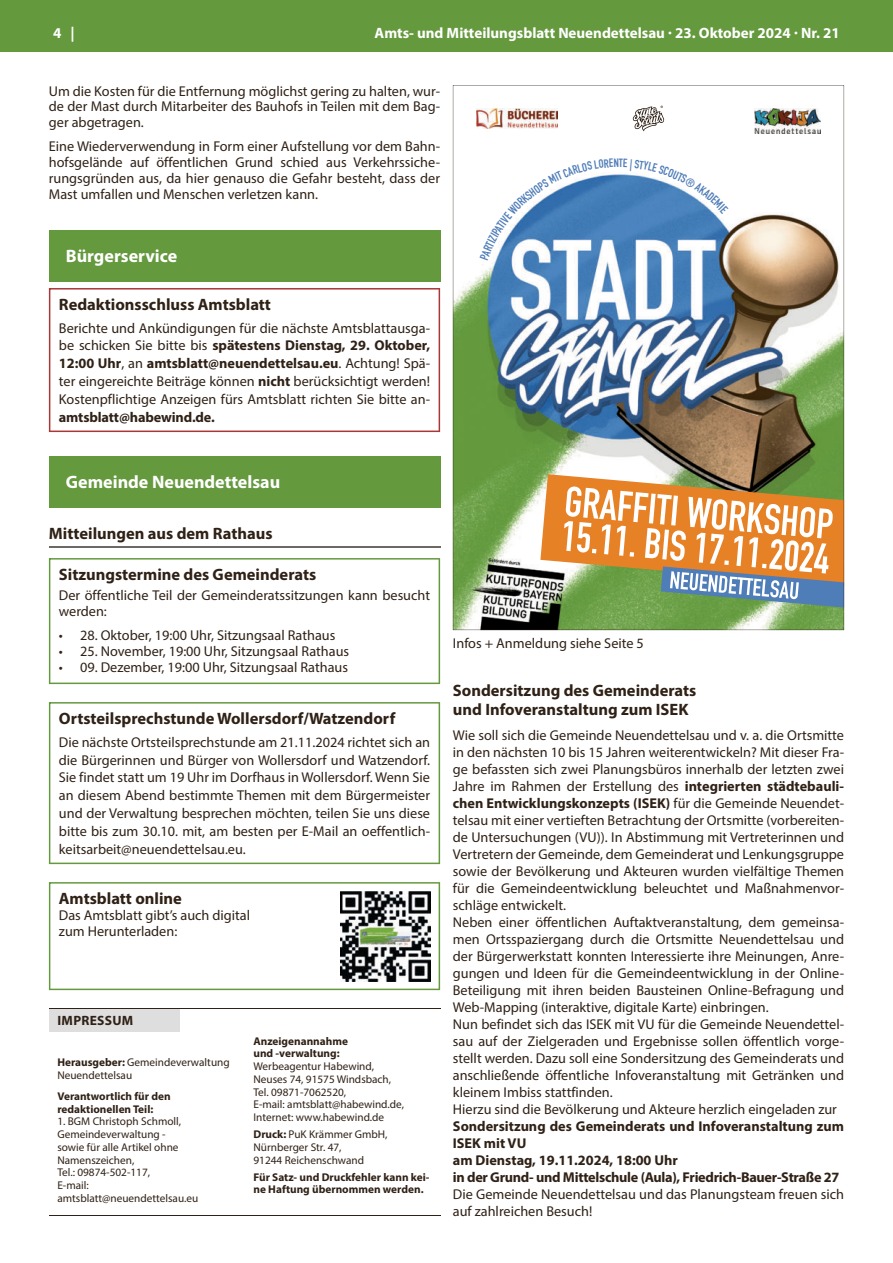
<style>
.page{position:relative;width:893px;height:1263px;background:#fff}
.page>*{position:absolute;margin:0;border:0;box-sizing:border-box;transform-origin:0 0}
.t1{font:700 18px "Myriad Pro";color:#fff}
.t2{font:700 16.5px/18.5px "Myriad Pro";color:#2f2116}
.t3{font:700 15px "Myriad Pro";color:#fff}
.t4{font:14.25px/17px "Myriad Pro";color:#2f2116;text-align:justify}
.t5{font:700 14.25px/17px "Myriad Pro";letter-spacing:-.005em;color:#2f2116}
.t6{font:700 13.5px "Myriad Pro";letter-spacing:.02em;color:#2f2116}
.t7{font:11.25px/12.8px "Myriad Pro";color:#2f2116}
.t8{font:700 11.25px/12.8px "Myriad Pro";color:#2f2116}
.s1{font-weight:700}
</style>
<div class="page">
<div style="left:0;top:0;width:893px;height:51px;background:#65993e"></div>
<div style="left:49px;top:230px;width:391px;height:51px;background:#65993e"></div>
<div style="left:49px;top:457px;width:391px;height:51px;background:#65993e"></div>
<hr style="left:49px;top:547px;width:391px;height:1px;background:#6c6864">
<svg style="left:49px;top:288px;width:391px;height:144px"></svg>
<svg style="left:49px;top:558px;width:391px;height:126px"></svg>
<svg style="left:49px;top:702px;width:391px;height:162px"></svg>
<div style="left:49px;top:1008px;width:130px;height:24px;background:#dedede"></div>
<hr style="left:49px;top:1215px;width:391px;height:1px;background:#2f2116">
<hr style="left:49px;top:1008px;width:391px;height:1px;background:#2f2116">
<svg style="left:49px;top:882px;width:391px;height:108px"></svg>
<img style="left:340px;top:891px;width:90px;height:90px">
<img style="left:453px;top:85px;width:391px;height:545px">
<svg style="left:480px;top:159px;width:249px;height:101px"></svg>
<p class="t3" style="left:53px;top:25px;width:23px">4 |</p>
<p class="t3" style="left:375px;top:25px;width:467px">Amts- und Mitteilungsblatt Neuendettelsau · 23. Oktober 2024 · Nr. 21</p>
<p class="t4" style="left:49px;top:83px;width:393px;line-height:15.8px">Um die Kosten für die Entfernung möglichst gering zu halten, wur&shy;de der Mast durch Mitarbeiter des Bauhofs in Teilen mit dem Bag&shy;ger abgetragen.</p>
<p class="t4" style="left:49px;top:139px;width:393px;line-height:15.8px">Eine Wiederverwendung in Form einer Aufstellung vor dem Bahn&shy;hofsgelände auf öffentlichen Grund schied aus Verkehrssiche&shy;rungsgründen aus, da hier genauso die Gefahr besteht, dass der Mast umfallen und Menschen verletzen kann.</p>
<p class="t1" style="left:66px;top:246px;width:113px">Bürgerservice</p>
<p class="t2" style="left:59px;top:296px;width:214px">Redaktionsschluss Amtsblatt</p>
<p class="t4" style="left:59px;top:319px;width:373px;line-height:17.9px">Berichte und Ankündigungen für die nächste Amtsblattausga&shy;be schicken Sie bitte bis <span class="s1">spätestens Dienstag, 29. Oktober, 12:00 Uhr</span>, an <span class="s1">amtsblatt@neuendettelsau.eu</span>. Achtung! Spä&shy;ter eingereichte Beiträge können <span class="s1">nicht</span> berücksichtigt werden!<br>Kostenpflichtige Anzeigen fürs Amtsblatt richten Sie bitte an-</p>
<p class="t5" style="left:59px;top:409px;width:157px">amtsblatt@habewind.de.</p>
<p class="t1" style="left:66px;top:473px;width:216px">Gemeinde Neuendettelsau</p>
<p class="t2" style="left:49px;top:525px;width:225px">Mitteilungen aus dem Rathaus</p>
<p class="t2" style="left:59px;top:566px;width:259px">Sitzungstermine des Gemeinderats</p>
<p class="t4" style="left:59px;top:588px;width:373px;line-height:15.8px">Der öffentliche Teil der Gemeinderatssitzungen kann besucht werden:</p>
<p class="t4" style="left:59px;top:627px;width:278px">• 28. Oktober, 19:00 Uhr, Sitzungsaal Rathaus</p>
<p class="t4" style="left:59px;top:643px;width:292px">• 25. November, 19:00 Uhr, Sitzungsaal Rathaus</p>
<p class="t4" style="left:59px;top:658px;width:291px">• 09. Dezember, 19:00 Uhr, Sitzungsaal Rathaus</p>
<p class="t2" style="left:59px;top:710px;width:338px">Ortsteilsprechstunde Wollersdorf/Watzendorf</p>
<p class="t4" style="left:59px;top:733px;width:373px;line-height:17.9px">Die nächste Ortsteilsprechstunde am 21.11.2024 richtet sich an die Bürgerinnen und Bürger von Wollersdorf und Watzendorf.<br>Sie findet statt um 19 Uhr im Dorfhaus in Wollersdorf. Wenn Sie an diesem Abend bestimmte Themen mit dem Bürgermeister und der Verwaltung besprechen möchten, teilen Sie uns diese bitte bis zum 30.10. mit, am besten per E-Mail an oeffentlich&shy;keitsarbeit@neuendettelsau.eu.</p>
<p class="t2" style="left:59px;top:890px;width:125px">Amtsblatt online</p>
<p class="t4" style="left:59px;top:907px;width:193px;line-height:15.8px">Das Amtsblatt gibt’s auch digital zum Herunterladen:</p>
<p class="t6" style="left:58px;top:1014px;width:77px">IMPRESSUM</p>
<p class="t7" style="left:57px;top:1055px;width:174px"><span class="s1">Herausgeber:</span> Gemeindeverwaltung<br>Neuendettelsau</p>
<p class="t8" style="left:57px;top:1090px;width:115px">Verantwortlich für den redaktionellen Teil:</p>
<p class="t7" style="left:57px;top:1115px;width:142px">1. BGM Christoph Schmoll,<br>Gemeindeverwaltung -<br>sowie für alle Artikel ohne<br>Namenszeichen,<br>Tel.: 09874-502-117,<br>E-mail: amtsblatt@neuendettelsau.eu</p>
<p class="t8" style="left:253px;top:1035px;width:96px">Anzeigenannahme und -verwaltung:</p>
<p class="t7" style="left:253px;top:1060px;width:152px">Werbeagentur Habewind,<br>Neuses 74, 91575 Windsbach,<br>Tel. 09871-7062520,<br>E-mail: amtsblatt@habewind.de,<br>Internet: www.habewind.de</p>
<p class="t7" style="left:253px;top:1128px;width:136px"><span class="s1">Druck:</span> PuK Krämmer GmbH,<br>Nürnberger Str. 47,<br>91244 Reichenschwand</p>
<p class="t8" style="left:253px;top:1171px;width:177px">Für Satz- und Druckfehler kann kei&shy;ne Haftung übernommen werden.</p>
<p class="t4" style="left:453px;top:635px;width:193px">Infos + Anmeldung siehe Seite 5</p>
<p class="t2" style="left:453px;top:682px;width:245px">Sondersitzung des Gemeinderats und Infoveranstaltung zum ISEK</p>
<p class="t4" style="left:453px;top:727px;width:393px;text-align:left">Wie soll sich die Gemeinde Neuendettelsau und v. a. die Ortsmitte in den nächsten 10 bis 15 Jahren weiterentwickeln? Mit dieser Fra&shy;ge befassten sich zwei Planungsbüros innerhalb der letzten zwei Jahre im Rahmen der Erstellung des <span class="s1">integrierten städtebauli&shy;chen Entwicklungskonzepts (ISEK)</span> für die Gemeinde Neuendet&shy;telsau mit einer vertieften Betrachtung der Ortsmitte (vorbereiten&shy;de Untersuchungen (VU)). In Abstimmung mit Vertreterinnen und Vertretern der Gemeinde, dem Gemeinderat und Lenkungsgruppe sowie der Bevölkerung und Akteuren wurden vielfältige Themen für die Gemeindeentwicklung beleuchtet und Maßnahmenvor&shy;schläge entwickelt.<br>Neben einer öffentlichen Auftaktveranstaltung, dem gemeinsa&shy;men Ortsspaziergang durch die Ortsmitte Neuendettelsau und der Bürgerwerkstatt konnten Interessierte ihre Meinungen, Anre&shy;gungen und Ideen für die Gemeindeentwicklung in der Online-Beteiligung mit ihren beiden Bausteinen Online-Befragung und Web-Mapping (interaktive, digitale Karte) einbringen.<br>Nun befindet sich das ISEK mit VU für die Gemeinde Neuendettel&shy;sau auf der Zielgeraden und Ergebnisse sollen öffentlich vorge&shy;stellt werden. Dazu soll eine Sondersitzung des Gemeinderats und anschließende öffentliche Infoveranstaltung mit Getränken und kleinem Imbiss stattfinden.<br>Hierzu sind die Bevölkerung und Akteure herzlich eingeladen zur</p>
<p class="t5" style="left:453px;top:1118px;width:393px">Sondersitzung des Gemeinderats und Infoveranstaltung zum ISEK mit VU<br>am Dienstag, 19.11.2024, 18:00 Uhr<br>in der Grund- und Mittelschule (Aula), Friedrich-Bauer-Straße 27</p>
<p class="t4" style="left:453px;top:1186px;width:393px">Die Gemeinde Neuendettelsau und das Planungsteam freuen sich auf zahlreichen Besuch!</p>
</div>
